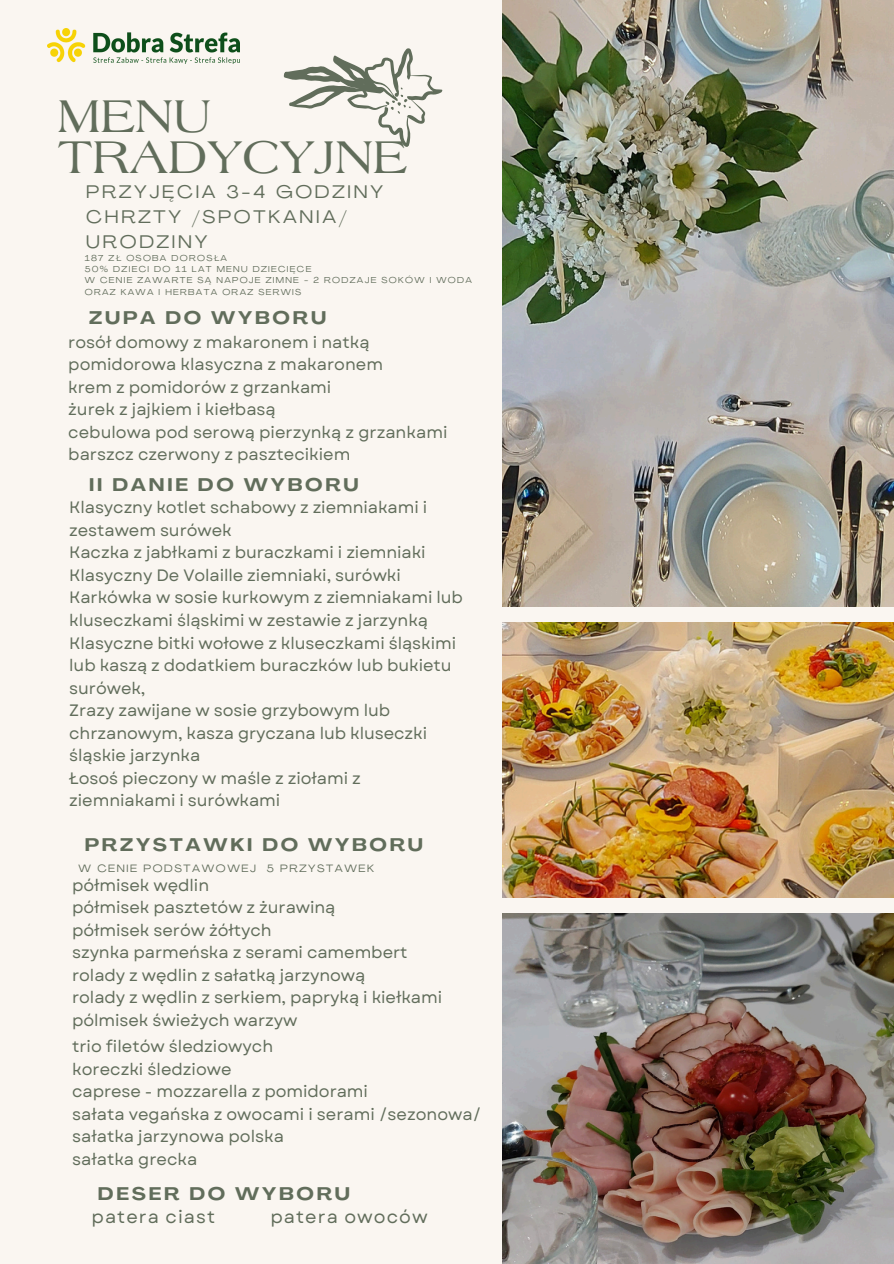
<style>
.page{position:relative;width:894px;height:1264px;background:#fff}
.page>*{position:absolute;margin:0;border:0;box-sizing:border-box;transform-origin:0 0}
.t1{font:49.35px/41.4px "Laguna";color:#616d5b}
.t2{font:700 expanded 18px "Agrandir";letter-spacing:.155em;color:#616d5b}
.t3{font:expanded 18px/24.8px "Agrandir";letter-spacing:.155em;color:#616d5b}
.t4{font:18px "Garet";letter-spacing:.06em;color:#616d5b}
.t5{font:16.5px/22.5px "Garet";letter-spacing:-.005em;color:#616d5b}
.t6{font:expanded 10.5px "Agrandir";letter-spacing:.155em;color:#616d5b}
.t7{font:expanded 8.55px/11.4px "Agrandir";letter-spacing:.155em;color:#616d5b}
</style>
<div class="page">
<div style="left:0;top:0;width:893px;height:1263px;background:#faf6f1"></div>
<img style="left:502px;top:0;width:390px;height:606px">
<img style="left:502px;top:913px;width:391px;height:350px">
<svg style="left:283px;top:48px;width:160px;height:99px"></svg>
<img style="left:502px;top:622px;width:391px;height:276px">
<img style="left:47px;top:28px;width:193px;height:35px">
<p class="t1" style="left:58px;top:98px;width:351px">MENU<br>TRADYCYJNE</p>
<h4 class="t3" style="left:86px;top:181px;width:298px">PRZYJĘCIA 3-4 GODZINY<br>CHRZTY /SPOTKANIA/<br>URODZINY</h4>
<h2 class="t7" style="left:85px;top:253px;width:144px">187 ZŁ OSOBA DOROSŁA</h2>
<h5 class="t7" style="left:85px;top:264px;width:228px">50% DZIECI DO 11 LAT MENU DZIECIĘCE</h5>
<h4 class="t7" style="left:85px;top:275px;width:388px">W CENIE ZAWARTE SĄ NAPOJE ZIMNE - 2 RODZAJE SOKÓW I WODA<br>ORAZ KAWA I HERBATA ORAZ SERWIS</h4>
<h3 class="t2" style="left:89px;top:310px;width:238px">ZUPA DO WYBORU</h3>
<p class="t5" style="left:68px;top:331px;width:380px">rosół domowy z makaronem i natką pomidorowa klasyczna z makaronem<br>krem z pomidorów z grzankami<br>żurek z jajkiem i kiełbasą<br>cebulowa pod serową pierzynką z grzankami</p>
<p class="t5" style="left:68px;top:443px;width:284px">barszcz czerwony z pasztecikiem</p>
<h2 class="t2" style="left:89px;top:477px;width:271px">II DANIE DO WYBORU</h2>
<p class="t5" style="left:69px;top:496px;width:395px">Klasyczny kotlet schabowy z ziemniakami i zestawem surówek<br>Kaczka z jabłkami z buraczkami i ziemniaki Klasyczny De Volaille ziemniaki, surówki Karkówka w sosie kurkowym z ziemniakami lub kluseczkami śląskimi w zestawie z jarzynką Klasyczne bitki wołowe z kluseczkami śląskimi lub kaszą z dodatkiem buraczków lub bukietu surówek,<br>Zrazy zawijane w sosie grzybowym lub chrzanowym, kasza gryczana lub kluseczki śląskie jarzynka<br>Łosoś pieczony w maśle z ziołami z ziemniakami i surówkami</p>
<p class="t2" style="left:85px;top:837px;width:340px">PRZYSTAWKI DO WYBORU</p>
<h2 class="t6" style="left:78px;top:864px;width:297px">W CENIE PODSTAWOWEJ 5 PRZYSTAWEK</h2>
<h4 class="t5" style="left:72px;top:874px;width:371px">półmisek wędlin<br>półmisek pasztetów z żurawiną<br>półmisek serów żółtych<br>szynka parmeńska z serami camembert rolady z wędlin z sałatką jarzynową<br>rolady z wędlin z serkiem, papryką i kiełkami</h4>
<h2 class="t5" style="left:72px;top:1009px;width:227px">pólmisek świeżych warzyw</h2>
<p class="t5" style="left:72px;top:1035px;width:410px">trio filetów śledziowych<br>koreczki śledziowe<br>caprese - mozzarella z pomidorami<br>sałata vegańska z owocami i serami /sezonowa/ sałatka jarzynowa polska</p>
<h4 class="t5" style="left:72px;top:1147px;width:127px">sałatka grecka</h4>
<p class="t2" style="left:98px;top:1186px;width:253px">DESER DO WYBORU</p>
<h4 class="t4" style="left:91px;top:1203px;width:125px">patera ciast</h4>
<h4 class="t4" style="left:270px;top:1203px;width:159px">patera owoców</h4>
</div>
